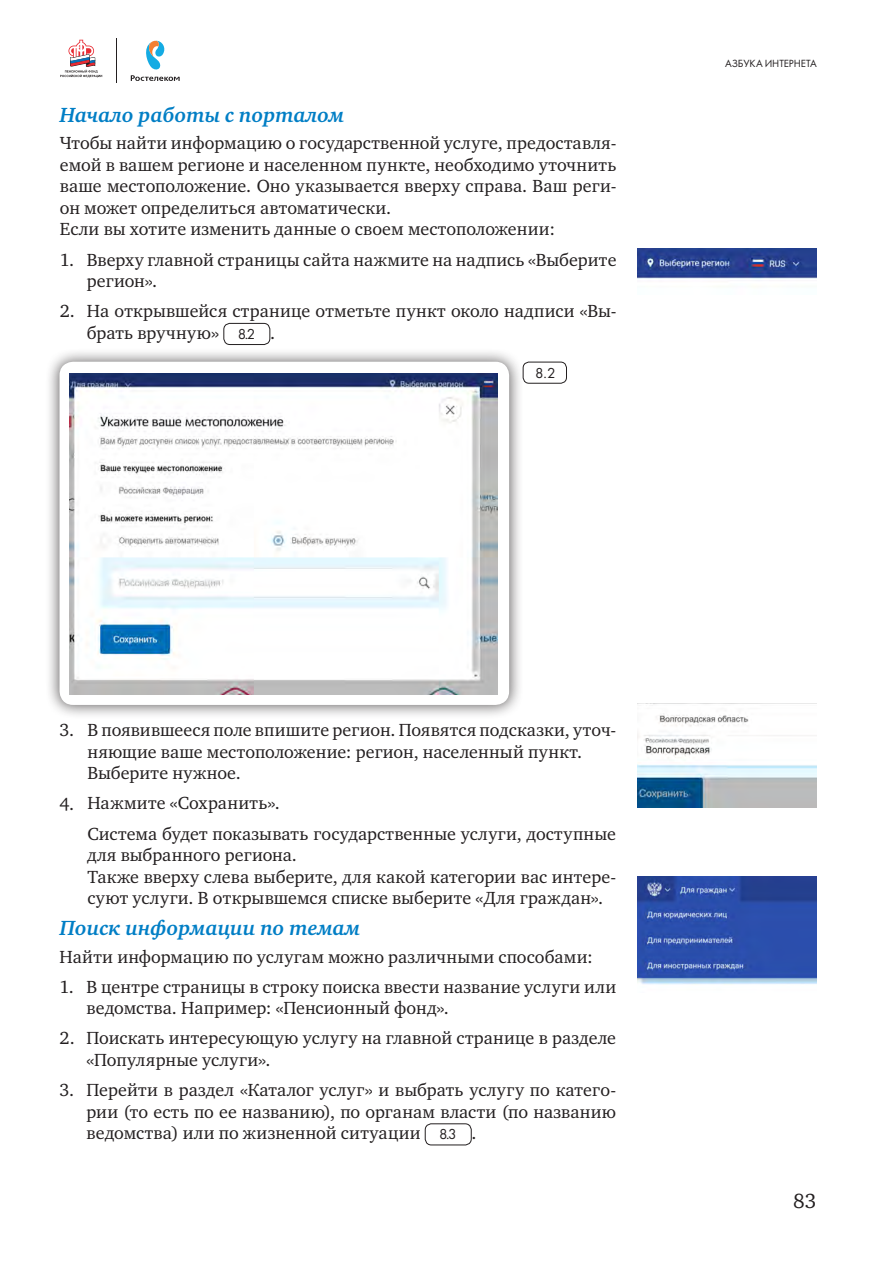
<style>
.page{position:relative;width:893px;height:1263px;background:#fff}
.page>*{position:absolute;margin:0;border:0;box-sizing:border-box;transform-origin:0 0}
.t1{font:italic 700 21px "Charter ITC";color:#007ec5}
.t2{font:21px "Charter ITC";color:#231f20}
.t3{font:18px/21.6px "Charter ITC";letter-spacing:.01em;color:#231f20}
.t4{font:15px "Futura PT Book";color:#231f20}
.t5{font:10.8px "Futura PT Book";letter-spacing:-.01em;color:#231f20}
</style>
<div class="page">
<svg style="left:131px;top:40px;width:49px;height:41px"></svg>
<hr style="left:116px;top:38px;width:1px;height:44px;background:#231f20">
<svg style="left:60px;top:40px;width:42px;height:37px"></svg>
<div style="left:45px;top:347px;width:478px;height:372px;background:#231f20;opacity:.75"></div>
<div style="left:60px;top:362px;width:449px;height:343px;background:#fff;border-radius:14px"></div>
<img style="left:638px;top:249px;width:178px;height:30px">
<img style="left:70px;top:373px;width:427px;height:322px">
<div style="left:523px;top:362px;width:44px;height:22px;border:1px solid #231f20;border-radius:6px"></div>
<img style="left:638px;top:877px;width:178px;height:108px">
<div style="left:223px;top:323px;width:47px;height:22px;border:1px solid #231f20;border-radius:6px"></div>
<div style="left:425px;top:1123px;width:47px;height:22px;border:1px solid #231f20;border-radius:6px"></div>
<img style="left:638px;top:713px;width:178px;height:95px">
<p class="t1" style="left:60px;top:102px;width:286px">Начало работы с порталом</p>
<p class="t3" style="left:60px;top:132px;width:558px;text-align:justify">Чтобы найти информацию о государственной услуге, предоставля&shy;емой в вашем регионе и населенном пункте, необходимо уточнить ваше местоположение. Оно указывается вверху справа. Ваш реги&shy;он может определиться автоматически.</p>
<p class="t3" style="left:60px;top:219px;width:497px">Если вы хотите изменить данные о своем местоположении:</p>
<p class="t3" style="left:87px;top:249px;width:531px;text-indent:-27px">1. Вверху главной страницы сайта нажмите на надпись «Выберите регион».</p>
<p class="t3" style="left:87px;top:300px;width:531px;text-indent:-27px">2. На открывшейся странице отметьте пункт около надписи «Вы&shy;брать вручную»</p>
<p class="t4" style="left:238px;top:325px;width:19px">8.2</p>
<p class="t3" style="left:270px;top:322px;width:7px">.</p>
<p class="t4" style="left:535px;top:364px;width:22px">8.2</p>
<p class="t5" style="left:725px;top:57px;width:93px">АЗБУКА ИНТЕРНЕТА</p>
<p class="t3" style="left:60px;top:719px;width:16px">3.</p>
<p class="t3" style="left:60px;top:793px;width:16px">4.</p>
<p class="t3" style="left:87px;top:719px;width:530px">В появившееся поле впишите регион. Появятся подсказки, уточ&shy;няющие ваше местоположение: регион, населенный пункт.</p>
<p class="t3" style="left:87px;top:762px;width:155px">Выберите нужное.</p>
<p class="t3" style="left:87px;top:792px;width:194px">Нажмите «Сохранить».</p>
<p class="t3" style="left:87px;top:823px;width:530px">Система будет показывать государственные услуги, доступные для выбранного региона.</p>
<p class="t3" style="left:87px;top:866px;width:530px">Также вверху слева выберите, для какой категории вас интере&shy;суют услуги. В открывшемся списке выберите «Для граждан».</p>
<p class="t1" style="left:60px;top:915px;width:302px">Поиск информации по темам</p>
<p class="t3" style="left:60px;top:946px;width:535px">Найти информацию по услугам можно различными способами:</p>
<p class="t3" style="left:87px;top:976px;width:531px;text-indent:-27px">1. В центре страницы в строку поиска ввести название услуги или ведомства. Например: «Пенсионный фонд».</p>
<p class="t3" style="left:87px;top:1027px;width:531px;text-indent:-27px">2. Поискать интересующую услугу на главной странице в разделе «Популярные услуги».</p>
<p class="t3" style="left:87px;top:1079px;width:531px;text-align:justify;text-indent:-27px">3. Перейти в раздел «Каталог услуг» и выбрать услугу по катего&shy;рии (то есть по ее названию), по органам власти (по названию ведомства) или по жизненной ситуации</p>
<p class="t4" style="left:439px;top:1125px;width:19px">8.3</p>
<p class="t3" style="left:472px;top:1122px;width:7px">.</p>
<p class="t2" style="left:793px;top:1187px;width:25px">83</p>
</div>
